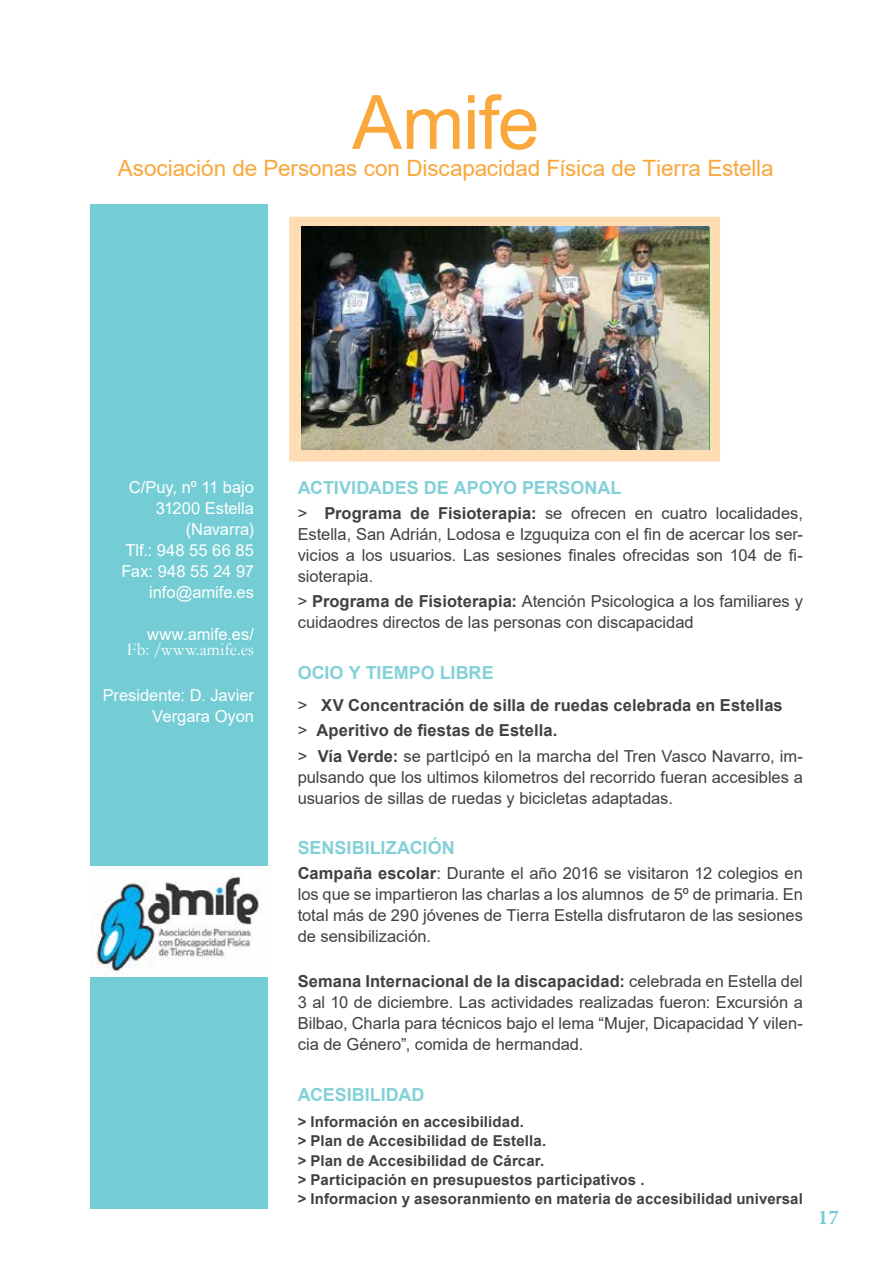
<style>
.page{position:relative;width:893px;height:1263px;background:#fff}
.page>*{position:absolute;margin:0;border:0;box-sizing:border-box;transform-origin:0 0}
.t1{font:75px "Arial";letter-spacing:-.015em;color:#faa73b}
.t2{font:22.5px "Arial";letter-spacing:-.005em;color:#faa73b}
.t3{font:700 21px "Minion Pro";color:#74cdd4}
.t4{font:700 18px "Arial";color:#83d1d7}
.t5{font:18px "Garamond";letter-spacing:.02em;color:#fff;scale:.95 1}
.t6{font:16.5px/21px "Arial";color:#414042;text-align:justify}
.t7{font:700 16.5px/25.2px "Arial";letter-spacing:.005em;color:#414042}
.t8{font:16.5px/21px "Arial";color:#fff;text-align:right}
.t9{font:700 15px/19.2px "Arial";letter-spacing:.01em;color:#414042}
.s1{font-weight:700}
.s2{font-weight:400}
</style>
<div class="page">
<div style="left:91px;top:205px;width:177px;height:1004px;background:#74cdd4"></div>
<img style="left:91px;top:867px;width:174px;height:110px">
<div style="left:289px;top:217px;width:431px;height:245px;border:12px solid #ffddb4"></div>
<img style="left:302px;top:227px;width:407px;height:222px">
<h1 class="t1" style="left:352px;top:71px;width:189px">Amife</h1>
<h2 class="t2" style="left:118px;top:152px;width:657px">Asociación de Personas con Discapacidad Física de Tierra Estella</h2>
<p class="t8" style="left:121px;top:476px;width:134px">C/Puy, nº 11 bajo<br>31200 Estella (Navarra)<br>Tlf.: 948 55 66 85<br>Fax: 948 55 24 97 info@amife.es</p>
<p class="t8" style="left:147px;top:623px;width:109px">www.amife.es/</p>
<p class="t5" style="left:127px;top:637px;width:135px">Fb: /www.amife.es</p>
<p class="t8" style="left:103px;top:684px;width:153px">Presidente: D. Javier<br>Vergara Oyon</p>
<p class="t4" style="left:298px;top:475px;width:325px">ACTIVIDADES DE APOYO PERSONAL</p>
<p class="t6" style="left:298px;top:502px;width:507px">&gt; <span class="s1">Programa de Fisioterapia:</span> se ofrecen en cuatro localidades, Estella, San Adrián, Lodosa e Izguquiza con el fin de acercar los ser&shy;vicios a los usuarios. Las sesiones finales ofrecidas son 104 de fi&shy;sioterapia.</p>
<p class="t6" style="left:298px;top:591px;width:507px">&gt; <span class="s1">Programa de Fisioterapia:</span> Atención Psicologica a los familiares y cuidaodres directos de las personas con discapacidad</p>
<p class="t4" style="left:298px;top:660px;width:197px">OCIO Y TIEMPO LIBRE</p>
<p class="t7" style="left:298px;top:693px;width:507px"><span class="s2">&gt;</span> XV Concentración de silla de ruedas celebrada en Estellas<br><span class="s2">&gt;</span> Aperitivo de fiestas de Estella.<br><span class="s2">&gt;</span> Vía Verde: <span class="s2">se partIcipó en la marcha del Tren Vasco Navarro, im-</span></p>
<p class="t6" style="left:298px;top:766px;width:507px">pulsando que los ultimos kilometros del recorrido fueran accesibles a usuarios de sillas de ruedas y bicicletas adaptadas.</p>
<p class="t4" style="left:298px;top:835px;width:159px">SENSIBILIZACIÓN</p>
<p class="t6" style="left:298px;top:863px;width:507px"><span class="s1">Campaña escolar</span>: Durante el año 2016 se visitaron 12 colegios en los que se impartieron las charlas a los alumnos de 5º de primaria. En total más de 290 jóvenes de Tierra Estella disfrutaron de las sesiones de sensibilización.</p>
<p class="t6" style="left:298px;top:970px;width:507px"><span class="s1">Semana Internacional de la discapacidad:</span> celebrada en Estella del 3 al 10 de diciembre. Las actividades realizadas fueron: Excursión a Bilbao, Charla para técnicos bajo el lema “Mujer, Dicapacidad Y vilen&shy;cia de Género”, comida de hermandad.</p>
<p class="t4" style="left:298px;top:1081px;width:128px">ACESIBILIDAD</p>
<p class="t9" style="left:298px;top:1112px;width:507px">&gt; Información en accesibilidad.<br>&gt; Plan de Accesibilidad de Estella.<br>&gt; Plan de Accesibilidad de Cárcar.<br>&gt; Participación en presupuestos participativos .<br>&gt; Informacion y asesoranmiento en materia de accesibilidad universal</p>
<p class="t3" style="left:818px;top:1203px;width:22px">17</p>
</div>
